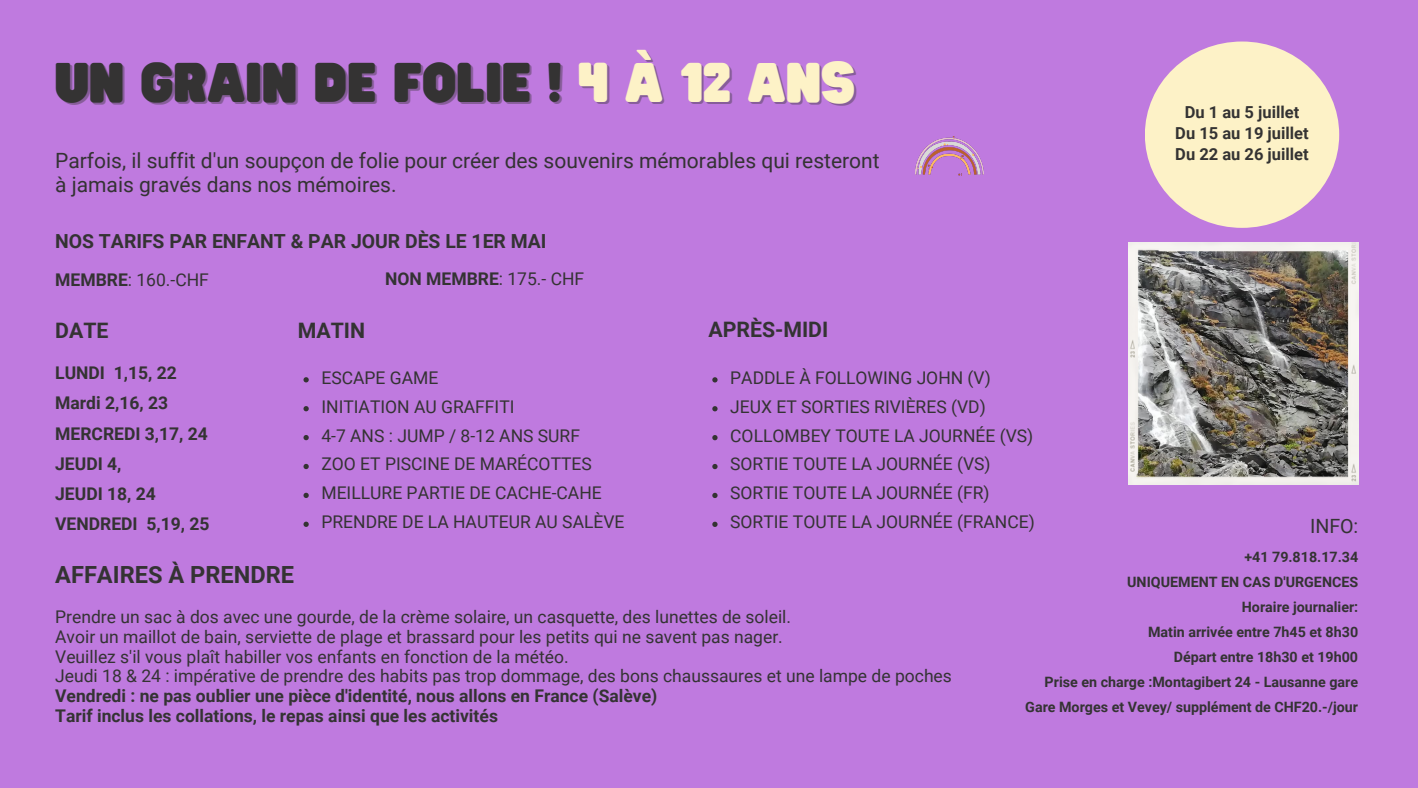
<style>
.page{position:relative;width:1418px;height:788px;background:#fff}
.page>*{position:absolute;margin:0;border:0;box-sizing:border-box;transform-origin:0 0}
.t1{font:49px "Hitand Run";color:#343333}
.t2{font:700 23.62px "Roboto";color:#343333}
.t3{font:700 21.35px "Roboto";color:#343333}
.t4{font:21px/23.6px "Roboto";color:#343333}
.t5{font:19.6px "Roboto";color:#343333}
.t6{font:700 19.43px "Roboto";color:#343333}
.t7{font:17.5px "Roboto";color:#343333}
.t8{font:700 17.5px/30.1px "Roboto";color:#343333}
.t9{font:700 16.45px "Roboto";color:#343333}
.t10{font:700 14.35px "Roboto";color:#343333}
.s1{color:rgb(52 51 51/.4)}
.s2{color:#fdf2c7}
.s3{font-weight:700}
.s4{font-weight:400}
</style>
<div class="page">
<div style="left:0;top:0;width:1418px;height:787px;background:#bf7adf"></div>
<img style="left:1129px;top:243px;width:229px;height:241px">
<div style="left:1144px;top:41px;width:195px;height:187px;background:#fdf2c7;border-radius:50%"></div>
<img style="left:915px;top:136px;width:68px;height:40px">
<svg style="left:712px;top:377px;width:5px;height:5px"></svg>
<svg style="left:712px;top:406px;width:5px;height:5px"></svg>
<svg style="left:712px;top:435px;width:5px;height:5px"></svg>
<svg style="left:712px;top:464px;width:5px;height:5px"></svg>
<svg style="left:712px;top:493px;width:5px;height:5px"></svg>
<svg style="left:712px;top:521px;width:5px;height:6px"></svg>
<svg style="left:303px;top:377px;width:6px;height:5px"></svg>
<svg style="left:303px;top:406px;width:6px;height:5px"></svg>
<svg style="left:303px;top:435px;width:6px;height:5px"></svg>
<svg style="left:303px;top:464px;width:6px;height:5px"></svg>
<svg style="left:303px;top:492px;width:6px;height:6px"></svg>
<svg style="left:303px;top:521px;width:6px;height:6px"></svg>
<h4 class="t1" style="left:55px;top:55px;width:801px">UN GRAIN DE FOLIE ! <span class="s1">4 À</span> <span class="s2">12 ANS</span></h4>
<p class="t4" style="left:55px;top:149px;width:826px">Parfois, il suffit d'un soupçon de folie pour créer des souvenirs mémorables qui resteront à jamais gravés dans nos mémoires.</p>
<p class="t6" style="left:55px;top:230px;width:493px">NOS TARIFS PAR ENFANT &amp; PAR JOUR DÈS LE 1ER MAI</p>
<p class="t7" style="left:55px;top:269px;width:155px"><span class="s3">MEMBRE</span>: 160.-CHF</p>
<p class="t8" style="left:385px;top:264px;width:201px">NON MEMBRE<span class="s4">: 175.- CHF</span></p>
<p class="t3" style="left:55px;top:318px;width:55px">DATE</p>
<p class="t3" style="left:298px;top:318px;width:69px">MATIN</p>
<p class="t3" style="left:708px;top:317px;width:121px">APRÈS-MIDI</p>
<h6 class="t9" style="left:1184px;top:102px;width:116px">Du 1 au 5 juillet</h6>
<h6 class="t9" style="left:1175px;top:123px;width:135px">Du 15 au 19 juillet</h6>
<p class="t9" style="left:1175px;top:144px;width:135px">Du 22 au 26 juillet</p>
<p class="t8" style="left:55px;top:358px;width:156px">LUNDI 1,15, 22<br>Mardi 2,16, 23<br>MERCREDI 3,17, 24<br>JEUDI 4,<br>JEUDI 18, 24<br>VENDREDI 5,19, 25</p>
<p class="t7" style="left:730px;top:367px;width:262px">PADDLE À FOLLOWING JOHN (V)</p>
<p class="t7" style="left:321px;top:367px;width:118px">ESCAPE GAME</p>
<p class="t7" style="left:321px;top:396px;width:195px">INITIATION AU GRAFFITI</p>
<p class="t7" style="left:321px;top:425px;width:260px">4-7 ANS : JUMP / 8-12 ANS SURF</p>
<p class="t7" style="left:321px;top:454px;width:272px">ZOO ET PISCINE DE MARÉCOTTES</p>
<p class="t7" style="left:321px;top:483px;width:282px">MEILLURE PARTIE DE CACHE-CAHE</p>
<p class="t7" style="left:321px;top:512px;width:304px">PRENDRE DE LA HAUTEUR AU SALÈVE</p>
<p class="t7" style="left:730px;top:396px;width:257px">JEUX ET SORTIES RIVIÈRES (VD)</p>
<p class="t7" style="left:730px;top:425px;width:304px">COLLOMBEY TOUTE LA JOURNÉE (VS)</p>
<p class="t7" style="left:730px;top:454px;width:262px">SORTIE TOUTE LA JOURNÉE (VS)</p>
<p class="t7" style="left:730px;top:483px;width:261px">SORTIE TOUTE LA JOURNÉE (FR)</p>
<p class="t7" style="left:730px;top:512px;width:306px">SORTIE TOUTE LA JOURNÉE (FRANCE)</p>
<p class="t5" style="left:1310px;top:515px;width:50px">INFO:</p>
<p class="t10" style="left:1244px;top:548px;width:115px">+41 79.818.17.34</p>
<p class="t10" style="left:1127px;top:573px;width:232px">UNIQUEMENT EN CAS D'URGENCES</p>
<p class="t10" style="left:1241px;top:598px;width:118px">Horaire journalier:</p>
<p class="t10" style="left:1148px;top:623px;width:212px">Matin arrivée entre 7h45 et 8h30</p>
<p class="t10" style="left:1173px;top:648px;width:186px">Départ entre 18h30 et 19h00</p>
<p class="t10" style="left:1044px;top:673px;width:315px">Prise en charge :Montagibert 24 - Lausanne gare</p>
<p class="t10" style="left:1025px;top:698px;width:334px">Gare Morges et Vevey/ supplément de CHF20.-/jour</p>
<p class="t2" style="left:55px;top:561px;width:240px">AFFAIRES À PRENDRE</p>
<p class="t7" style="left:55px;top:607px;width:737px">Prendre un sac à dos avec une gourde, de la crème solaire, un casquette, des lunettes de soleil.</p>
<p class="t7" style="left:55px;top:626px;width:729px">Avoir un maillot de bain, serviette de plage et brassard pour les petits qui ne savent pas nager.</p>
<p class="t7" style="left:55px;top:646px;width:515px">Veuillez s'il vous plaît habiller vos enfants en fonction de la météo.</p>
<p class="t7" style="left:55px;top:666px;width:898px">Jeudi 18 &amp; 24 : impérative de prendre des habits pas trop dommage, des bons chaussaures et une lampe de poches</p>
<p class="t8" style="left:55px;top:681px;width:603px">Vendredi : ne pas oublier une pièce d'identité, nous allons en France (Salève)</p>
<p class="t8" style="left:55px;top:700px;width:444px">Tarif inclus les collations, le repas ainsi que les activités</p>
</div>
